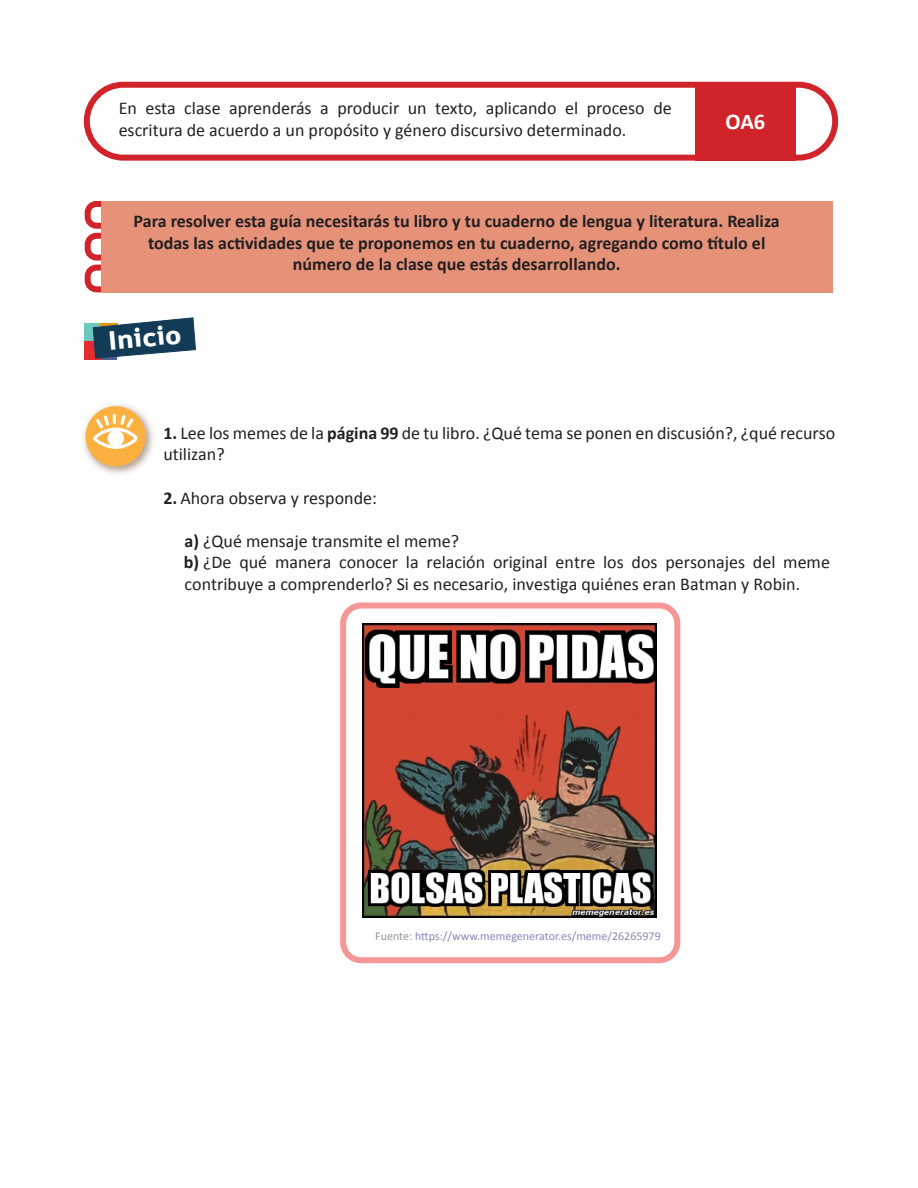
<style>
.page{position:relative;width:918px;height:1188px;background:#fff}
.page>*{position:absolute;margin:0;border:0;box-sizing:border-box;transform-origin:0 0}
.t1{font:27.3px "Dignaheavy";color:#fff}
.t2{font:700 22.5px "Calibri";color:#fff}
.t3{font:18px/21.6px "Calibri";color:#231f20}
.t4{font:700 18px/21.6px "Calibri";color:#231f20;text-align:center}
.t5{font:12px "Calibri";color:#8688ba}
.s1{font-weight:700}
.s2{color:#939598}
</style>
<div class="page">
<div style="left:85px;top:265px;width:32px;height:27px;border:6px solid #d1232a;border-radius:9px"></div>
<div style="left:85px;top:233px;width:32px;height:28px;border:6px solid #d1232a;border-radius:9px"></div>
<div style="left:85px;top:201px;width:32px;height:28px;border:6px solid #d1232a;border-radius:9px"></div>
<img style="left:83px;top:404px;width:70px;height:70px">
<div style="left:86px;top:406px;width:60px;height:60px;background:#fbb03f;border-radius:50%"></div>
<svg style="left:93px;top:414px;width:44px;height:35px"></svg>
<div style="left:84px;top:82px;width:754px;height:79px;border:6px solid #d1232a;border-radius:36px"></div>
<div style="left:101px;top:201px;width:732px;height:91px;background:#e59279"></div>
<div style="left:100px;top:342px;width:17px;height:18px;background:#4c5e94"></div>
<div style="left:84px;top:324px;width:16px;height:18px;background:#6bc8be"></div>
<div style="left:84px;top:342px;width:16px;height:18px;background:#e22e31"></div>
<svg style="left:92px;top:317px;width:104px;height:42px"></svg>
<div style="left:695px;top:82px;width:101px;height:79px;background:#d1232a"></div>
<div style="left:340px;top:603px;width:340px;height:360px;border:6px solid #ee2d2d;border-radius:18px"></div>
<img style="left:362px;top:624px;width:294px;height:294px">
<p class="t3" style="left:119px;top:96px;width:555px">En esta clase aprenderás a producir un texto, aplicando el proceso de escritura de acuerdo a un propósito y género discursivo determinado.</p>
<p class="t2" style="left:725px;top:105px;width:41px">OA6</p>
<p class="t4" style="left:134px;top:210px;width:648px">Para resolver esta guía necesitarás tu libro y tu cuaderno de lengua y literatura. Realiza todas las actividades que te proponemos en tu cuaderno, agregando como título el número de la clase que estás desarrollando.</p>
<p class="t1" style="left:107px;top:323px;width:75px;rotate:-5deg">Inicio</p>
<p class="t1" style="left:104px;top:330px;width:75px">Inicio</p>
<p class="t3" style="left:163px;top:421px;width:674px"><span class="s1">1.</span> Lee los memes de la <span class="s1">página 99</span> de tu libro. ¿Qué tema se ponen en discusión?, ¿qué recurso utilizan?</p>
<p class="t3" style="left:163px;top:486px;width:215px"><span class="s1">2.</span> Ahora observa y responde:</p>
<p class="t3" style="left:184px;top:529px;width:648px"><span class="s1">a)</span> ¿Qué mensaje transmite el meme?<br><span class="s1">b)</span> ¿De qué manera conocer la relación original entre los dos personajes del meme contribuye a comprenderlo? Si es necesario, investiga quiénes eran Batman y Robin.</p>
<p class="t5" style="left:375px;top:928px;width:287px"><span class="s2">Fuente:</span> https://www.memegenerator.es/meme/26265979</p>
</div>
